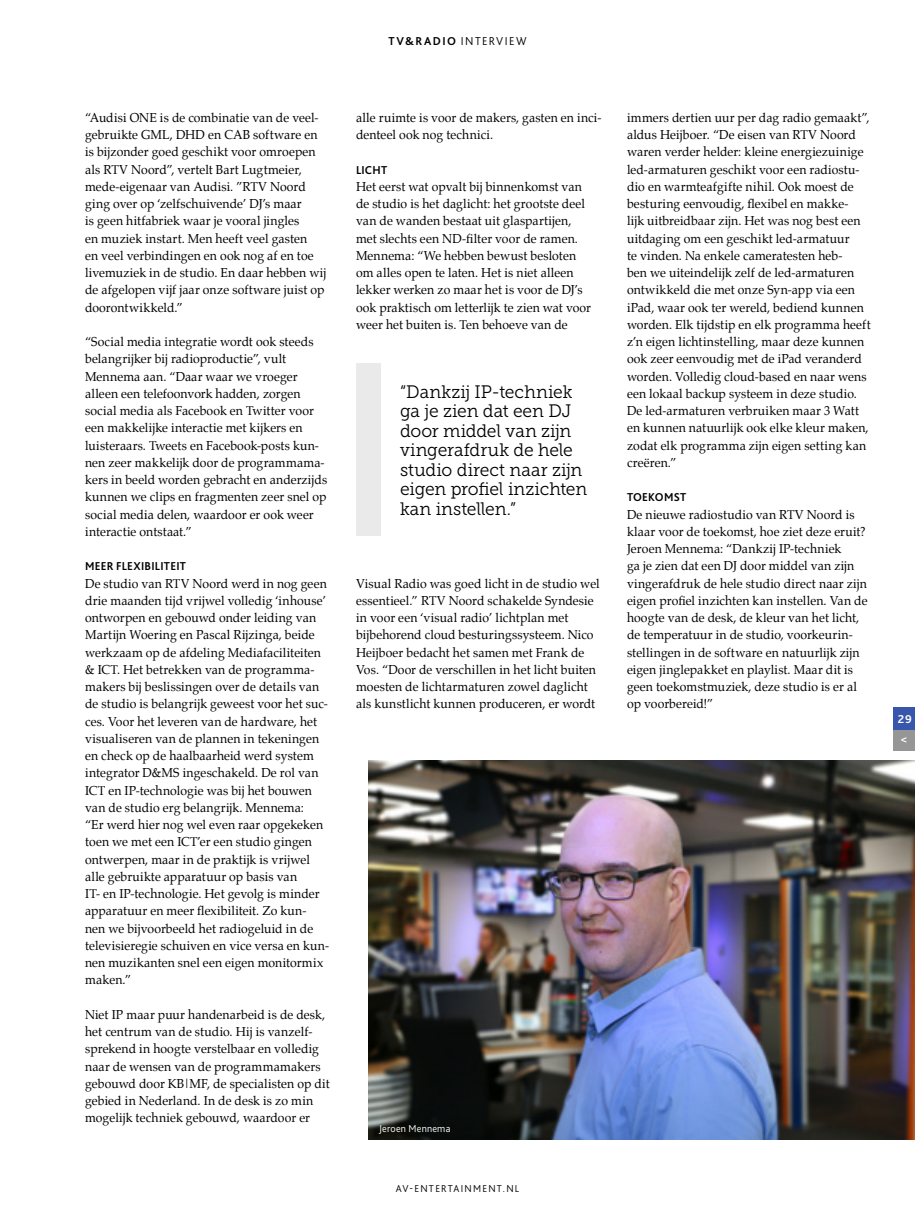
<style>
.page{position:relative;width:915px;height:1212px;background:#fff}
.page>*{position:absolute;margin:0;border:0;box-sizing:border-box;transform-origin:0 0}
.t1{font:18px/19.5px "Museo Slab 300";letter-spacing:-.005em;color:#000}
.t2{font:12.75px/17.2px "Palatino";letter-spacing:.01em;color:#000;scale:.96 1}
.t3{font:700 12px "Bliss 2";letter-spacing:.02em;color:#000;scale:.96 1}
.t4{font:300 12px "Bliss 2";letter-spacing:.12em;color:#000}
.t5{font:700 12px/20.7px "Bliss 2";color:#fff}
.t6{font:300 10.5px "Bliss 2";letter-spacing:.125em;color:#000}
.t7{font:300 10.5px "Bliss 2";letter-spacing:.02em;color:#fff}
.s1{font-weight:700}
</style>
<div class="page">
<img style="left:368px;top:760px;width:546px;height:379px">
<div style="left:893px;top:728px;width:21px;height:22px;background:#979696"></div>
<div style="left:893px;top:707px;width:21px;height:22px;background:#3856ac"></div>
<div style="left:356px;top:363px;width:24px;height:173px;background:#eaeaea"></div>
<p class="t4" style="left:388px;top:33px;width:139px"><span class="s1">TV&amp;RADIO</span> INTERVIEW</p>
<p class="t2" style="left:85px;top:109px;width:253px">“Audisi ONE is de combinatie van de veel&shy;gebruikte GML, DHD en CAB software en is bijzonder goed geschikt voor omroepen als RTV Noord”, vertelt Bart Lugtmeier, mede-eigenaar van Audisi. ”RTV Noord ging over op ‘zelfschuivende’ DJ’s maar<br>is geen hitfabriek waar je vooral jingles<br>en muziek instart. Men heeft veel gasten<br>en veel verbindingen en ook nog af en toe livemuziek in de studio. En daar hebben wij de afgelopen vijf jaar onze software juist op doorontwikkeld.”</p>
<p class="t2" style="left:85px;top:333px;width:254px">“Social media integratie wordt ook steeds belangrijker bij radioproductie”, vult Mennema aan. “Daar waar we vroeger alleen een telefoonvork hadden, zorgen social media als Facebook en Twitter voor een makkelijke interactie met kijkers en luisteraars. Tweets en Facebook-posts kun&shy;nen zeer makkelijk door de programmama&shy;kers in beeld worden gebracht en anderzijds kunnen we clips en fragmenten zeer snel op social media delen, waardoor er ook weer interactie ontstaat.”</p>
<p class="t3" style="left:85px;top:559px;width:107px">MEER FLEXIBILITEIT</p>
<p class="t2" style="left:85px;top:574px;width:255px">De studio van RTV Noord werd in nog geen drie maanden tijd vrijwel volledig ‘inhouse’ ontworpen en gebouwd onder leiding van Martijn Woering en Pascal Rijzinga, beide werkzaam op de afdeling Mediafaciliteiten &amp; ICT. Het betrekken van de programma&shy;makers bij beslissingen over de details van de studio is belangrijk geweest voor het suc&shy;ces. Voor het leveren van de hardware, het visualiseren van de plannen in tekeningen en check op de haalbaarheid werd system integrator D&amp;MS ingeschakeld. De rol van ICT en IP-technologie was bij het bouwen van de studio erg belangrijk. Mennema:<br>“Er werd hier nog wel even raar opgekeken toen we met een ICT’er een studio gingen ontwerpen, maar in de praktijk is vrijwel alle gebruikte apparatuur op basis van<br>IT- en IP-technologie. Het gevolg is minder apparatuur en meer flexibiliteit. Zo kun&shy;nen we bijvoorbeeld het radiogeluid in de televisieregie schuiven en vice versa en kun&shy;nen muzikanten snel een eigen monitormix maken.”</p>
<p class="t2" style="left:85px;top:1006px;width:256px">Niet IP maar puur handenarbeid is de desk, het centrum van de studio. Hij is vanzelf&shy;sprekend in hoogte verstelbaar en volledig naar de wensen van de programmamakers gebouwd door KB|MF, de specialisten op dit gebied in Nederland. In de desk is zo min mogelijk techniek gebouwd, waardoor er</p>
<p class="t2" style="left:356px;top:109px;width:257px">alle ruimte is voor de makers, gasten en inci&shy;denteel ook nog technici.</p>
<p class="t3" style="left:356px;top:162px;width:34px">LICHT</p>
<p class="t2" style="left:356px;top:178px;width:246px">Het eerst wat opvalt bij binnenkomst van de studio is het daglicht: het grootste deel van de wanden bestaat uit glaspartijen, met slechts een ND-filter voor de ramen.<br>Mennema: “We hebben bewust besloten om alles open te laten. Het is niet alleen lekker werken zo maar het is voor de DJ’s ook praktisch om letterlijk te zien wat voor weer het buiten is. Ten behoeve van de</p>
<h1 class="t1" style="left:400px;top:382px;width:189px">“Dankzij IP-techniek ga je zien dat een DJ door middel van zijn vingerafdruk de hele studio direct naar zijn eigen profiel inzichten kan instellen.”</h1>
<p class="t2" style="left:356px;top:574px;width:255px">Visual Radio was goed licht in de studio wel essentieel.” RTV Noord schakelde Syndesie in voor een ‘visual radio’ lichtplan met bijbehorend cloud besturingssysteem. Nico Heijboer bedacht het samen met Frank de Vos. “Door de verschillen in het licht buiten moesten de lichtarmaturen zowel daglicht als kunstlicht kunnen produceren, er wordt</p>
<p class="t2" style="left:626px;top:109px;width:255px">immers dertien uur per dag radio gemaakt”, aldus Heijboer. “De eisen van RTV Noord waren verder helder: kleine energiezuinige led-armaturen geschikt voor een radiostu&shy;dio en warmteafgifte nihil. Ook moest de besturing eenvoudig, flexibel en makke-<br>lijk uitbreidbaar zijn. Het was nog best een uitdaging om een geschikt led-armatuur<br>te vinden. Na enkele cameratesten heb-<br>ben we uiteindelijk zelf de led-armaturen ontwikkeld die met onze Syn-app via een iPad, waar ook ter wereld, bediend kunnen worden. Elk tijdstip en elk programma heeft z’n eigen lichtinstelling, maar deze kunnen ook zeer eenvoudig met de iPad veranderd worden. Volledig cloud-based en naar wens een lokaal backup systeem in deze studio.<br>De led-armaturen verbruiken maar 3 Watt en kunnen natuurlijk ook elke kleur maken, zodat elk programma zijn eigen setting kan creëren.”</p>
<p class="t3" style="left:626px;top:490px;width:63px">TOEKOMST</p>
<p class="t2" style="left:626px;top:505px;width:252px">De nieuwe radiostudio van RTV Noord is klaar voor de toekomst, hoe ziet deze eruit?<br>Jeroen Mennema: “Dankzij IP-techniek<br>ga je zien dat een DJ door middel van zijn vingerafdruk de hele studio direct naar zijn eigen profiel inzichten kan instellen. Van de hoogte van de desk, de kleur van het licht, de temperatuur in de studio, voorkeurin&shy;stellingen in de software en natuurlijk zijn eigen jinglepakket en playlist. Maar dit is geen toekomstmuziek, deze studio is er al op voorbereid!”</p>
<p class="t7" style="left:379px;top:1122px;width:73px">Jeroen Mennema</p>
<p class="t6" style="left:395px;top:1182px;width:125px">AV-ENTERTAINMENT.NL</p>
<p class="t5" style="left:897px;top:708px;width:16px">29 &lt;</p>
</div>
